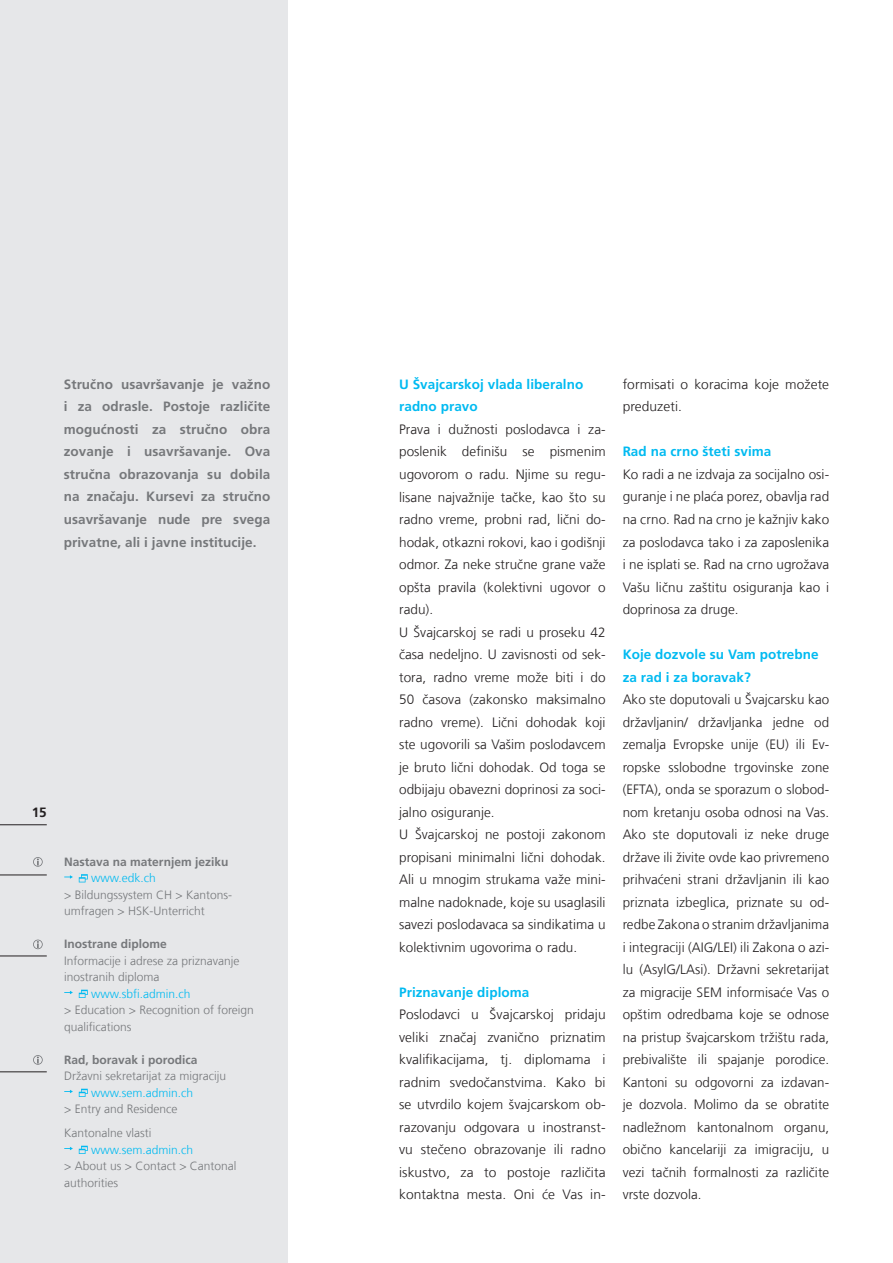
<style>
.page{position:relative;width:893px;height:1263px;background:#fff}
.page>*{position:absolute;margin:0;border:0;box-sizing:border-box;transform-origin:0 0}
._31_Text__Standard{font:300 13.5px/22.5px "Frutiger LT Com";letter-spacing:.005em;color:#231f20;text-align:justify}
._21_Lead__Typical{font:700 13.5px/22.5px "Frutiger LT Com";letter-spacing:.005em;color:#76787b;text-align:justify}
._34_Text__Intertitle{font:700 13.5px/22.5px "Frutiger LT Com";letter-spacing:.005em;color:#00baf1}
.t1{font:700 13.5px "Frutiger LT Com";color:#231f20}
._51_Service{font:300 12px "Frutiger LT Com";color:#76787b}
._51_Service-2{font:700 12px "Frutiger LT Com";color:#76787b}
._51_Service-3{font:300 12px "Frutiger LT Com";color:#00baf1}
</style>
<div class="page">
<div style="left:0;top:0;width:287px;height:1263px;background:#e6e7e9"></div>
<hr style="left:0;top:824px;width:47px;height:1px;background:#231f20">
<hr style="left:0;top:875px;width:47px;height:1px;background:#231f20">
<hr style="left:0;top:956px;width:47px;height:1px;background:#231f20">
<hr style="left:0;top:1071px;width:47px;height:1px;background:#231f20">
<svg style="left:33px;top:857px;width:10px;height:10px"></svg>
<svg style="left:64px;top:874px;width:24px;height:8px"></svg>
<svg style="left:33px;top:939px;width:10px;height:10px"></svg>
<svg style="left:64px;top:990px;width:24px;height:8px"></svg>
<svg style="left:33px;top:1055px;width:10px;height:10px"></svg>
<svg style="left:64px;top:1089px;width:24px;height:8px"></svg>
<svg style="left:64px;top:1146px;width:24px;height:8px"></svg>
<p class="_21_Lead__Typical" style="left:64px;top:373px;width:208px">Stručno usavršavanje je važno i za odrasle. Postoje različite mogućnosti za stručno obra zovanje i usavršavanje. Ova stručna obrazovanja su dobila na značaju. Kursevi za stručno usavršavanje nude pre svega privatne, ali i javne institucije.</p>
<p class="t1" style="left:32px;top:804px;width:17px">15</p>
<p class="_51_Service-2" style="left:64px;top:855px;width:166px">Nastava na maternjem jeziku</p>
<p class="_51_Service-3" style="left:91px;top:871px;width:66px">www.edk.ch</p>
<p class="_51_Service" style="left:64px;top:888px;width:169px">&gt; Bildungssystem CH &gt; Kantons-</p>
<p class="_51_Service" style="left:64px;top:904px;width:142px">umfragen &gt; HSK-Unterricht</p>
<p class="_51_Service-2" style="left:64px;top:937px;width:104px">Inostrane diplome</p>
<p class="_51_Service" style="left:64px;top:954px;width:177px">Informacije i adrese za priznavanje</p>
<p class="_51_Service" style="left:64px;top:970px;width:97px">inostranih diploma</p>
<p class="_51_Service-3" style="left:91px;top:987px;width:101px">www.sbfi.admin.ch</p>
<p class="_51_Service" style="left:64px;top:1003px;width:191px">&gt; Education &gt; Recognition of foreign</p>
<p class="_51_Service" style="left:64px;top:1020px;width:69px">qualifications</p>
<p class="_51_Service-2" style="left:64px;top:1053px;width:135px">Rad, boravak i porodica</p>
<p class="_51_Service" style="left:64px;top:1069px;width:163px">Državni sekretarijat za migraciju</p>
<p class="_51_Service-3" style="left:91px;top:1086px;width:104px">www.sem.admin.ch</p>
<p class="_51_Service" style="left:64px;top:1102px;width:115px">&gt; Entry and Residence</p>
<p class="_51_Service" style="left:64px;top:1126px;width:89px">Kantonalne vlasti</p>
<p class="_51_Service-3" style="left:91px;top:1143px;width:104px">www.sem.admin.ch</p>
<p class="_51_Service" style="left:64px;top:1159px;width:174px">&gt; About us &gt; Contact &gt; Cantonal</p>
<p class="_51_Service" style="left:64px;top:1176px;width:55px">authorities</p>
<p class="_34_Text__Intertitle" style="left:399px;top:373px;width:186px">U Švajcarskoj vlada liberalno radno pravo</p>
<p class="_31_Text__Standard" style="left:399px;top:418px;width:208px">Prava i dužnosti poslodavca i za&shy;poslenik definišu se pismenim ugovorom o radu. Njime su regu&shy;lisane najvažnije tačke, kao što su radno vreme, probni rad, lični do&shy;hodak, otkazni rokovi, kao i godišnji odmor. Za neke stručne grane važe opšta pravila (kolektivni ugovor o radu).</p>
<p class="_31_Text__Standard" style="left:399px;top:621px;width:208px">U Švajcarskoj se radi u proseku 42 časa nedeljno. U zavisnosti od sek&shy;tora, radno vreme može biti i do 50 časova (zakonsko maksimalno radno vreme). Lični dohodak koji ste ugovorili sa Vašim poslodavcem je bruto lični dohodak. Od toga se odbijaju obavezni doprinosi za soci&shy;jalno osiguranje.</p>
<p class="_31_Text__Standard" style="left:399px;top:823px;width:208px">U Švajcarskoj ne postoji zakonom propisani minimalni lični dohodak.<br>Ali u mnogim strukama važe mini&shy;malne nadoknade, koje su usaglasili savezi poslodavaca sa sindikatima u kolektivnim ugovorima o radu.</p>
<p class="_34_Text__Intertitle" style="left:399px;top:981px;width:132px">Priznavanje diploma</p>
<p class="_31_Text__Standard" style="left:399px;top:1003px;width:208px">Poslodavci u Švajcarskoj pridaju veliki značaj zvanično priznatim kvalifikacijama, tj. diplomama i radnim svedočanstvima. Kako bi se utvrdilo kojem švajcarskom ob&shy;razovanju odgovara u inostranst&shy;vu stečeno obrazovanje ili radno iskustvo, za to postoje različita kontaktna mesta. Oni će Vas in-</p>
<p class="_31_Text__Standard" style="left:623px;top:373px;width:208px">formisati o koracima koje možete preduzeti.</p>
<p class="_34_Text__Intertitle" style="left:623px;top:441px;width:150px">Rad na crno šteti svima</p>
<p class="_31_Text__Standard" style="left:623px;top:463px;width:208px">Ko radi a ne izdvaja za socijalno osi&shy;guranje i ne plaća porez, obavlja rad na crno. Rad na crno je kažnjiv kako za poslodavca tako i za zaposlenika i ne isplati se. Rad na crno ugrožava Vašu ličnu zaštitu osiguranja kao i doprinosa za druge.</p>
<p class="_34_Text__Intertitle" style="left:623px;top:643px;width:197px">Koje dozvole su Vam potrebne za rad i za boravak?</p>
<p class="_31_Text__Standard" style="left:623px;top:688px;width:208px">Ako ste doputovali u Švajcarsku kao državljanin/ državljanka jedne od zemalja Evropske unije (EU) ili Ev&shy;ropske sslobodne trgovinske zone (EFTA), onda se sporazum o slobod&shy;nom kretanju osoba odnosi na Vas.<br>Ako ste doputovali iz neke druge države ili živite ovde kao privremeno prihvaćeni strani državljanin ili kao priznata izbeglica, priznate su od&shy;redbe Zakona o stranim državljanima i integraciji (AIG/LEI) ili Zakona o azi&shy;lu (AsylG/LAsi). Državni sekretarijat za migracije SEM informisaće Vas o opštim odredbama koje se odnose na pristup švajcarskom tržištu rada, prebivalište ili spajanje porodice.<br>Kantoni su odgovorni za izdavan&shy;je dozvola. Molimo da se obratite nadležnom kantonalnom organu, obično kancelariji za imigraciju, u vezi tačnih formalnosti za različite vrste dozvola.</p>
</div>
